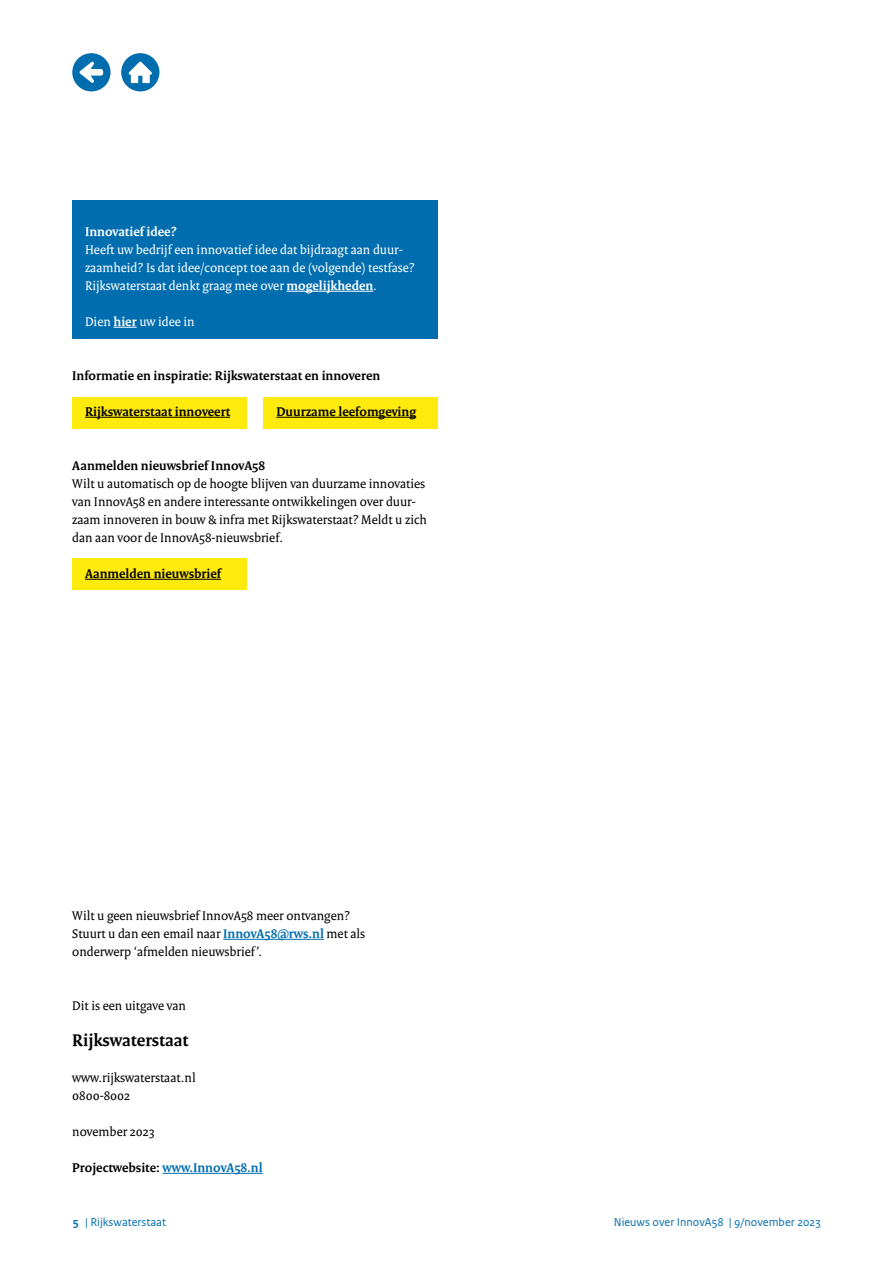
<style>
.page{position:relative;width:893px;height:1263px;background:#fff}
.page>*{position:absolute;margin:0;border:0;box-sizing:border-box;transform-origin:0 0}
.P_Broodtekst{font:700 18px "Rijksoverheid Serif";color:#000}
.P_Broodtekst-2{font:13.5px/18px "Rijksoverheid Serif";color:#000}
.P_Broodtekst-3{font:700 13.5px "Rijksoverheid Serif";color:#000}
.P_Broodtekst-4{font:13.5px/18px "Rijksoverheid Serif";color:#fff}
.P_Broodtekst-5{font:700 13.5px "Rijksoverheid Serif";color:#fff}
.t1{font:12px "Rijksoverheid Sans Text";color:#006daf}
.s1{font-weight:700}
.s2{font-weight:700;color:#006daf}
.s3{color:#006daf}
</style>
<div class="page">
<hr style="left:163px;top:1173px;width:100px;height:1px;background:#006daf">
<div style="left:72px;top:200px;width:366px;height:139px;background:#006daf"></div>
<hr style="left:287px;top:291px;width:86px;height:1px;background:#fff">
<svg style="left:114px;top:327px;width:23px;height:1px"></svg>
<div style="left:72px;top:397px;width:175px;height:32px;background:#ffea0e"></div>
<hr style="left:85px;top:417px;width:145px;height:1px;background:#000">
<div style="left:264px;top:397px;width:174px;height:32px;background:#ffea0e"></div>
<hr style="left:276px;top:417px;width:140px;height:1px;background:#000">
<hr style="left:223px;top:939px;width:101px;height:1px;background:#006daf">
<div style="left:72px;top:558px;width:175px;height:32px;background:#ffea0e"></div>
<hr style="left:85px;top:579px;width:136px;height:1px;background:#000">
<div style="left:72px;top:53px;width:39px;height:38px;background:#006daf;border-radius:50%"></div>
<svg style="left:80px;top:62px;width:23px;height:21px"></svg>
<div style="left:121px;top:53px;width:38px;height:38px;background:#006daf;border-radius:50%"></div>
<svg style="left:129px;top:62px;width:23px;height:21px"></svg>
<p class="P_Broodtekst-5" style="left:85px;top:223px;width:93px">Innovatief idee?</p>
<p class="P_Broodtekst-4" style="left:85px;top:240px;width:331px">Heeft uw bedrijf een innovatief idee dat bijdraagt aan duur&shy;zaamheid? Is dat idee/concept toe aan de (volgende) testfase?<br>Rijkswaterstaat denkt graag mee over <span class="s1">mogelijkheden</span>.</p>
<p class="P_Broodtekst-4" style="left:85px;top:312px;width:111px">Dien <span class="s1">hier</span> uw idee in</p>
<p class="P_Broodtekst-3" style="left:72px;top:367px;width:309px">Informatie en inspiratie: Rijkswaterstaat en innoveren</p>
<p class="P_Broodtekst-3" style="left:85px;top:403px;width:147px">Rijkswaterstaat innoveert</p>
<p class="P_Broodtekst-3" style="left:276px;top:403px;width:141px">Duurzame leefomgeving</p>
<p class="P_Broodtekst-3" style="left:72px;top:457px;width:194px">Aanmelden nieuwsbrief InnovA58</p>
<p class="P_Broodtekst-2" style="left:72px;top:474px;width:356px">Wilt u automatisch op de hoogte blijven van duurzame innovaties van InnovA58 en andere interessante ontwikkelingen over duur&shy;zaam innoveren in bouw &amp; infra met Rijkswaterstaat? Meldt u zich dan aan voor de InnovA58-nieuwsbrief.</p>
<p class="P_Broodtekst-3" style="left:85px;top:565px;width:138px">Aanmelden nieuwsbrief</p>
<p class="P_Broodtekst-2" style="left:72px;top:906px;width:294px">Wilt u geen nieuwsbrief InnovA58 meer ontvangen?<br>Stuurt u dan een email naar <span class="s2">InnovA58@rws.nl</span> met als onderwerp ‘afmelden nieuwsbrief’.</p>
<p class="P_Broodtekst-2" style="left:72px;top:996px;width:115px">Dit is een uitgave van</p>
<p class="P_Broodtekst" style="left:72px;top:1029px;width:118px">Rijkswaterstaat</p>
<p class="P_Broodtekst-2" style="left:72px;top:1068px;width:125px">www.rijkswaterstaat.nl</p>
<p class="P_Broodtekst-2" style="left:72px;top:1086px;width:59px">0800-8002</p>
<p class="P_Broodtekst-2" style="left:72px;top:1122px;width:84px">november 2023</p>
<p class="P_Broodtekst-3" style="left:72px;top:1159px;width:192px">Projectwebsite: <span class="s3">www.InnovA58.nl</span></p>
<p class="t1" style="left:73px;top:1215px;width:95px"><span class="s1">5</span> | Rijkswaterstaat</p>
<p class="t1" style="left:614px;top:1215px;width:208px">Nieuws over InnovA58 | 9/november 2023</p>
</div>
